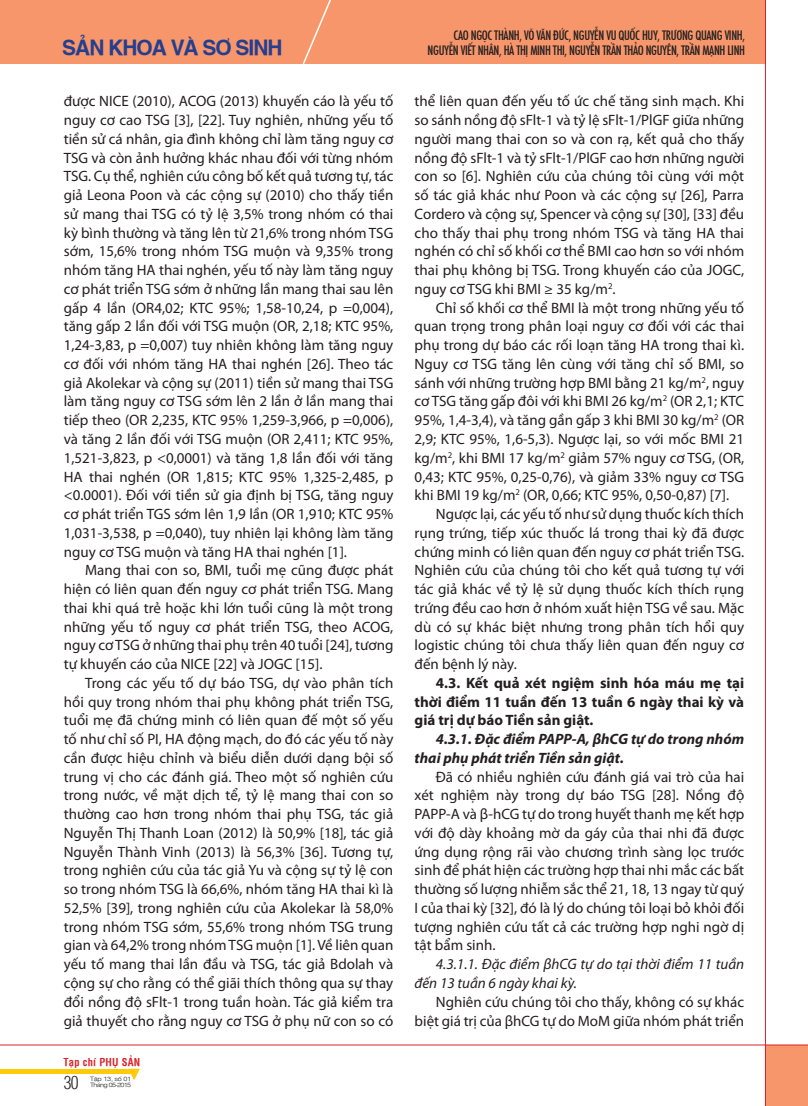
<style>
.page{position:relative;width:808px;height:1106px;background:#fff}
.page>*{position:absolute;margin:0;border:0;box-sizing:border-box;transform-origin:0 0}
.t1{font:700 21px "SFU Helvetica";letter-spacing:-.05em;color:#253f8e}
.t2{font:300 condensed 17.55px "SFU Helvetica";color:#231f20}
.t3{font:15px/18.8px "Myriad Pro";color:#231f20;text-align:justify}
.t4{font:700 15px/18.8px "Myriad Pro";color:#231f20;text-align:justify}
.t5{font:italic 700 15px/18.8px "Myriad Pro";color:#231f20}
.t6{font:italic 15px/18.8px "Myriad Pro";color:#231f20}
.t7{font:14.25px "SFU Function Condensed";letter-spacing:-.025em;color:#231f20}
.t8{font:700 condensed 10.5px "SFU Helvetica";letter-spacing:.025em;color:#da2128}
.t9{font:300 6px/6px "SFU Helvetica";letter-spacing:-.085em;color:#231f20;scale:1.19 1}
</style>
<div class="page">
<div style="left:0;top:0;width:765px;height:63px;background:#f7966b"></div>
<div style="left:766px;top:1045px;width:42px;height:61px;background:#f7966b"></div>
<hr style="left:765px;top:0;width:1px;height:1106px;background:#da2128">
<hr style="left:0;top:1044px;width:808px;height:1px;background:#da2128">
<svg style="left:301px;top:0;width:35px;height:64px"></svg>
<svg style="left:128px;top:1068px;width:12px;height:12px"></svg>
<div style="left:0;top:1068px;width:134px;height:5px;background:#feca0a"></div>
<p class="t7" style="left:454px;top:24px;width:293px">CAO NGỌC THÀNH, VÕ VĂN ĐỨC, NGUYỄN VU QUỐC HUY, TRƯƠNG QUANG VINH,</p>
<h1 class="t1" style="left:62px;top:31px;width:222px">SẢN KHOA VÀ SƠ SINH</h1>
<p class="t7" style="left:428px;top:39px;width:319px">NGUYỄN VIẾT NHÂN, HÀ THỊ MINH THI, NGUYỄN TRẦN THẢO NGUYÊN, TRẦN MẠNH LINH</p>
<p class="t3" style="left:64px;top:92px;width:331px">được NICE (2010), ACOG (2013) khuyến cáo là yếu tố nguy cơ cao TSG [3], [22]. Tuy nghiên, những yếu tố tiền sử cá nhân, gia đình không chỉ làm tăng nguy cơ TSG và còn ảnh hưởng khác nhau đối với từng nhóm TSG. Cụ thể, nghiên cứu công bố kết quả tương tự, tác giả Leona Poon và các cộng sự (2010) cho thấy tiền sử mang thai TSG có tỷ lệ 3,5% trong nhóm có thai kỳ bình thường và tăng lên từ 21,6% trong nhóm TSG sớm, 15,6% trong nhóm TSG muộn và 9,35% trong nhóm tăng HA thai nghén, yếu tố này làm tăng nguy cơ phát triển TSG sớm ở những lần mang thai sau lên gấp 4 lần (OR4,02; KTC 95%; 1,58-10,24, p =0,004), tăng gấp 2 lần đối với TSG muộn (OR, 2,18; KTC 95%, 1,24-3,83, p =0,007) tuy nhiên không làm tăng nguy cơ đối với nhóm tăng HA thai nghén [26]. Theo tác giả Akolekar và cộng sự (2011) tiền sử mang thai TSG làm tăng nguy cơ TSG sớm lên 2 lần ở lần mang thai tiếp theo (OR 2,235, KTC 95% 1,259-3,966, p =0,006), và tăng 2 lần đối với TSG muộn (OR 2,411; KTC 95%, 1,521-3,823, p &lt;0,0001) và tăng 1,8 lần đối với tăng HA thai nghén (OR 1,815; KTC 95% 1,325-2,485, p &lt;0.0001). Đối với tiền sử gia định bị TSG, tăng nguy cơ phát triển TGS sớm lên 1,9 lần (OR 1,910; KTC 95% 1,031-3,538, p =0,040), tuy nhiên lại không làm tăng nguy cơ TSG muộn và tăng HA thai nghén [1].</p>
<p class="t3" style="left:64px;top:560px;width:331px;text-indent:21px">Mang thai con so, BMI, tuổi mẹ cũng được phát hiện có liên quan đến nguy cơ phát triển TSG. Mang thai khi quá trẻ hoặc khi lớn tuổi cũng là một trong những yếu tố nguy cơ phát triển TSG, theo ACOG, nguy cơ TSG ở những thai phụ trên 40 tuổi [24], tương tự khuyến cáo của NICE [22] và JOGC [15].</p>
<p class="t3" style="left:64px;top:673px;width:331px;text-indent:21px">Trong các yếu tố dự báo TSG, dự vào phân tích hồi quy trong nhóm thai phụ không phát triển TSG, tuổi mẹ đã chứng minh có liên quan đế một số yếu tố như chỉ số PI, HA động mạch, do đó các yếu tố này cần được hiệu chỉnh và biểu diễn dưới dạng bội số trung vị cho các đánh giá. Theo một số nghiên cứu trong nước, về mặt dịch tể, tỷ lệ mang thai con so thường cao hơn trong nhóm thai phụ TSG, tác giả Nguyễn Thị Thanh Loan (2012) là 50,9% [18], tác giả Nguyễn Thành Vinh (2013) là 56,3% [36]. Tương tự, trong nghiên cứu của tác giả Yu và cộng sự tỷ lệ con so trong nhóm TSG là 66,6%, nhóm tăng HA thai kì là 52,5% [39], trong nghiên cứu của Akolekar là 58,0% trong nhóm TSG sớm, 55,6% trong nhóm TSG trung gian và 64,2% trong nhóm TSG muộn [1]. Về liên quan yếu tố mang thai lần đầu và TSG, tác giả Bdolah và cộng sự cho rằng có thể giãi thích thông qua sự thay đổi nồng độ sFlt-1 trong tuần hoàn. Tác giả kiểm tra giả thuyết cho rằng nguy cơ TSG ở phụ nữ con so có</p>
<p class="t8" style="left:63px;top:1054px;width:78px">Tạp chí PHỤ SẢN</p>
<p class="t2" style="left:64px;top:1069px;width:16px">30</p>
<p class="t9" style="left:90px;top:1075px;width:36px">Tập 13, số 01<br>Tháng 05-2015</p>
<p class="t3" style="left:415px;top:92px;width:331px">thể liên quan đến yếu tố ức chế tăng sinh mạch. Khi so sánh nồng độ sFlt-1 và tỷ lệ sFlt-1/PlGF giữa những người mang thai con so và con rạ, kết quả cho thấy nồng độ sFlt-1 và tỷ sFlt-1/PlGF cao hơn những người con so [6]. Nghiên cứu của chúng tôi cùng với một số tác giả khác như Poon và các cộng sự [26], Parra Cordero và cộng sự, Spencer và cộng sự [30], [33] đều cho thấy thai phụ trong nhóm TSG và tăng HA thai nghén có chỉ số khối cơ thể BMI cao hơn so với nhóm thai phụ không bị TSG. Trong khuyến cáo của JOGC, nguy cơ TSG khi BMI ≥ 35 kg/m<sup>2</sup>.</p>
<p class="t3" style="left:415px;top:298px;width:331px;text-indent:21px">Chỉ số khối cơ thể BMI là một trong những yếu tố quan trọng trong phân loại nguy cơ đối với các thai phụ trong dự báo các rối loạn tăng HA trong thai kì.<br>Nguy cơ TSG tăng lên cùng với tăng chỉ số BMI, so sánh với những trường hợp BMI bằng 21 kg/m<sup>2</sup>, nguy cơ TSG tăng gấp đôi với khi BMI 26 kg/m<sup>2</sup> (OR 2,1; KTC 95%, 1,4-3,4), và tăng gần gấp 3 khi BMI 30 kg/m<sup>2</sup> (OR 2,9; KTC 95%, 1,6-5,3). Ngược lại, so với mốc BMI 21 kg/m<sup>2</sup>, khi BMI 17 kg/m<sup>2</sup> giảm 57% nguy cơ TSG, (OR, 0,43; KTC 95%, 0,25-0,76), và giảm 33% nguy cơ TSG khi BMI 19 kg/m<sup>2</sup> (OR, 0,66; KTC 95%, 0,50-0,87) [7].</p>
<p class="t3" style="left:415px;top:504px;width:331px;text-indent:21px">Ngược lại, các yếu tố như sử dụng thuốc kích thích rụng trứng, tiếp xúc thuốc lá trong thai kỳ đã được chứng minh có liên quan đến nguy cơ phát triển TSG.<br>Nghiên cứu của chúng tôi cho kết quả tương tự với tác giả khác về tỷ lệ sử dụng thuốc kích thích rụng trứng đều cao hơn ở nhóm xuất hiện TSG về sau. Mặc dù có sự khác biệt nhưng trong phân tích hổi quy logistic chúng tôi chưa thấy liên quan đến nguy cơ đến bệnh lý này.</p>
<p class="t4" style="left:415px;top:673px;width:331px;text-indent:21px">4.3. Kết quả xét ngiệm sinh hóa máu mẹ tại thời điểm 11 tuần đến 13 tuần 6 ngày thai kỳ và giá trị dự báo Tiền sản giật.</p>
<p class="t5" style="left:415px;top:729px;width:331px;text-indent:21px">4.3.1. Đặc điểm PAPP-A, βhCG tự do trong nhóm thai phụ phát triển Tiền sản giật.</p>
<p class="t3" style="left:415px;top:767px;width:331px;text-indent:21px">Đã có nhiều nghiên cứu đánh giá vai trò của hai xét nghiệm này trong dự báo TSG [28]. Nồng độ PAPP-A và β-hCG tự do trong huyết thanh mẹ kết hợp với độ dày khoảng mờ da gáy của thai nhi đã được ứng dụng rộng rãi vào chương trình sàng lọc trước sinh để phát hiện các trường hợp thai nhi mắc các bất thường số lượng nhiễm sắc thể 21, 18, 13 ngay từ quý I của thai kỳ [32], đó là lý do chúng tôi loại bỏ khỏi đối tượng nghiên cứu tất cả các trường hợp nghi ngờ dị tật bẩm sinh.</p>
<p class="t6" style="left:415px;top:954px;width:331px;text-indent:21px">4.3.1.1. Đặc điểm βhCG tự do tại thời điểm 11 tuần đến 13 tuần 6 ngày khai kỳ.</p>
<p class="t3" style="left:415px;top:992px;width:331px;text-align:right">Nghiên cứu chúng tôi cho thấy, không có sự khác biệt giá trị của βhCG tự do MoM giữa nhóm phát triển</p>
</div>
